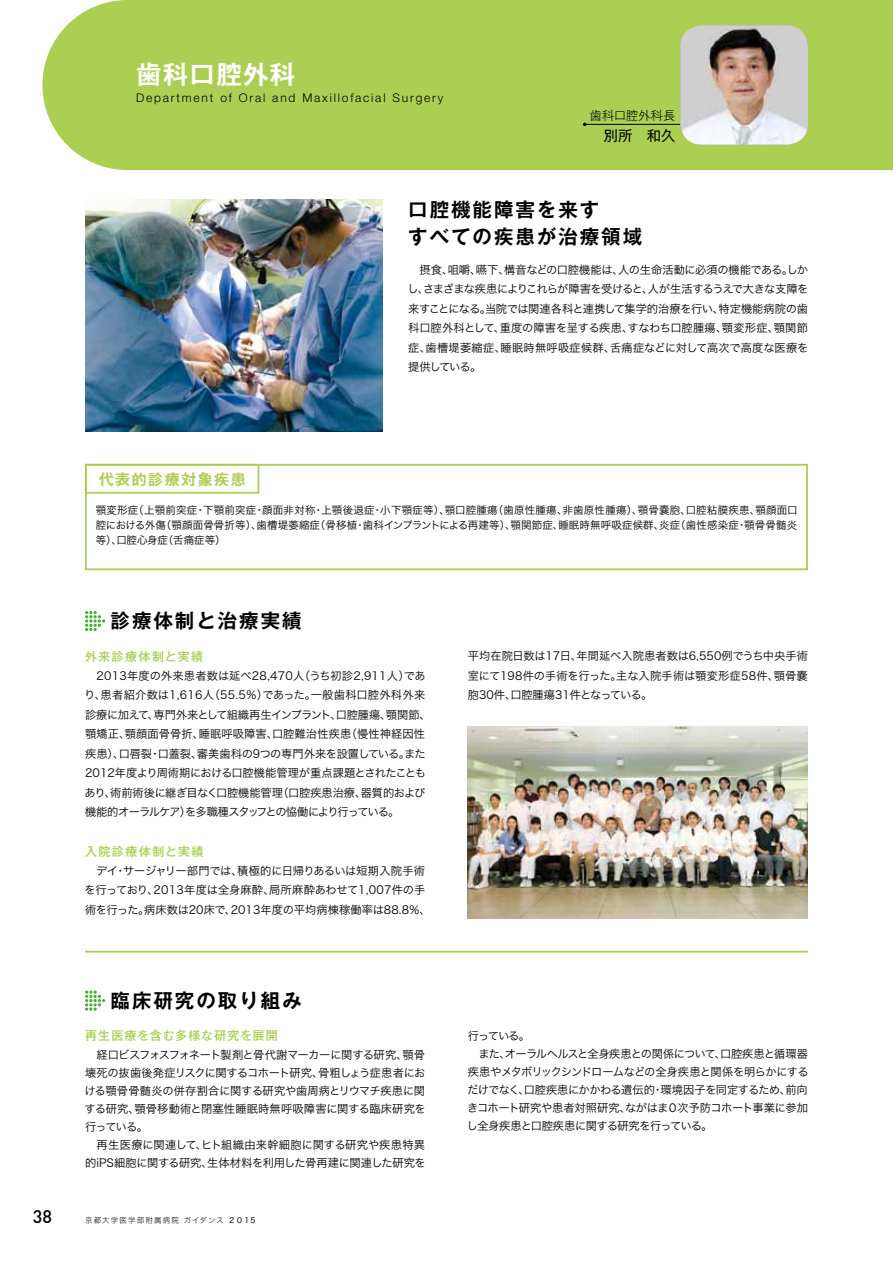
<style>
.page{position:relative;width:893px;height:1263px;background:#fff}
.page>*{position:absolute;margin:0;border:0;box-sizing:border-box;transform-origin:0 0}
.t1{font:700 25.5px "Gothic MB101 Pr 5 De";letter-spacing:.05em;color:#fff}
.t2{font:700 19.5px/27px "Gothic MB101 Pr 5 De";letter-spacing:.1em;color:#000}
.t3{font:500 18px "Adi Haus";color:#000}
.t4{font:700 15px "Gothic MB101 Pr 5 De";letter-spacing:.1em;color:#aacf52}
.t5{font:14.25px "Gothic MB101 Pr 5";color:#000}
.t6{font:300 12px "Helvetica Neue LT Std";letter-spacing:.15em;color:#000}
.t7{font:500 12px "Gothic MB101 Pr 5";letter-spacing:.07em;color:#aacf52}
.t8{font:500 12px "Gothic MB101 Pr 5";letter-spacing:.1em;color:#aacf52}
.t9{font:500 12px "Gothic MB101 Pr 5";letter-spacing:.12em;color:#aacf52}
.t10{font:300 12px "Gothic MB101 Pr 5";letter-spacing:.025em;color:#000}
.t11{font:11.25px/19.5px "Hira Kaku Std W3";letter-spacing:-.015em;color:#000}
.t12{font:11.25px/18px "Hira Kaku Std W3";letter-spacing:-.05em;color:#000}
.t13{font:10.5px/15px "Hira Kaku Std W3";letter-spacing:.01em;color:#000;text-align:justify}
.t14{font:7.5px "Hira Kaku Std W2";letter-spacing:.15em;color:#000}
.s1{font-family:"Hira Kaku Std W4"}
</style>
<div class="page">
<div style="left:42px;top:0;width:851px;height:170px;background:#aacf52"></div>
<div style="left:85px;top:464px;width:174px;height:30px;border:2px solid #aacf52"></div>
<hr style="left:85px;top:951px;width:723px;height:1px;background:#aacf52">
<hr style="left:585px;top:124px;width:97px;height:1px;background:#000">
<div style="left:85px;top:464px;width:723px;height:106px;border:2px solid #aacf52"></div>
<img style="left:85px;top:200px;width:298px;height:232px">
<svg style="left:85px;top:611px;width:20px;height:20px"></svg>
<svg style="left:85px;top:990px;width:20px;height:21px"></svg>
<img style="left:680px;top:26px;width:128px;height:119px">
<img style="left:468px;top:727px;width:340px;height:191px">
<h1 class="t1" style="left:136px;top:53px;width:161px">歯科口腔外科</h1>
<p class="t6" style="left:136px;top:91px;width:309px">Department of Oral and Maxillofacial Surgery</p>
<p class="t10" style="left:590px;top:106px;width:87px">歯科口腔外科長</p>
<p class="t5" style="left:604px;top:124px;width:73px">別所　和久</p>
<h2 class="t2" style="left:408px;top:195px;width:235px">口腔機能障害を来す<br>すべての疾患が治療領域</h2>
<h3 class="t4" style="left:99px;top:466px;width:148px">代表的診療対象疾患</h3>
<p class="t11" style="left:407px;top:259px;width:403px;text-align:justify">　摂食、咀嚼、嚥下、構音などの口腔機能は、人の生命活動に必須の機能である。しかし、さまざまな疾患によりこれらが障害を受けると、人が生活するうえで大きな支障を来すことになる。当院では関連各科と連携して集学的治療を行い、特定機能病院の歯科口腔外科として、重度の障害を呈する疾患、すなわち口腔腫瘍、顎変形症、顎関節症、歯槽堤萎縮症、睡眠時無呼吸症候群、舌痛症などに対して高次で高度な医療を提供している。</p>
<p class="t13" style="left:96px;top:502px;width:703px">顎変形症（上顎前突症・下顎前突症・顔面非対称・上顎後退症・小下顎症等）、顎口腔腫瘍（歯原性腫瘍、非歯原性腫瘍）、顎骨嚢胞、口腔粘膜疾患、顎顔面口腔における外傷（顎顔面骨骨折等）、歯槽堤萎縮症（骨移植・歯科インプラントによる再建等）､顎関節症、睡眠時無呼吸症候群、炎症（歯性感染症・顎骨骨髄炎等）、口腔心身症（舌痛症等）</p>
<h2 class="t2" style="left:111px;top:606px;width:193px">診療体制と治療実績</h2>
<p class="t8" style="left:85px;top:646px;width:120px">外来診療体制と実績</p>
<p class="t11" style="left:84px;top:665px;width:348px">　2013年度の外来患者数は延べ28,470人（うち初診2,911人）であり、患者紹介数は1,616人（55.5％）であった。一般歯科口腔外科外来診療に加えて、専門外来として組織再生インプラント、口腔腫瘍、顎関節、顎矯正、顎顔面骨骨折、睡眠呼吸障害、口腔難治性疾患（慢性神経因性疾患）、口唇裂・口蓋裂、審美歯科の9つの専門外来を設置している。また2012年度より周術期における口腔機能管理が重点課題とされたこともあり、術前術後に継ぎ目なく口腔機能管理（口腔疾患治療、器質的および機能的オーラルケア）を多職種スタッフとの恊働により行っている。</p>
<p class="t9" style="left:85px;top:841px;width:120px">入院診療体制と実績</p>
<p class="t11" style="left:85px;top:860px;width:348px">　デイ・サージャリー部門では、積極的に日帰りあるいは短期入院手術を行っており、2013年度は全身麻酔、局所麻酔あわせて1,007件の手術を行った。病床数は20床で、2013年度の平均病棟稼働率は88.8％、</p>
<h2 class="t2" style="left:111px;top:985px;width:193px">臨床研究の取り組み</h2>
<p class="t7" style="left:85px;top:1026px;width:194px">再生医療を含む多様な研究を展開</p>
<p class="t11" style="left:85px;top:1046px;width:343px;line-height:18px">　経口ビスフォスフォネート製剤と骨代謝マーカーに関する研究、顎骨壊死の抜歯後発症リスクに関するコホート研究、骨粗しょう症患者における顎骨骨髄炎の併存割合に関する研究や歯周病とリウマチ疾患に関する研究、顎骨移動術と閉塞性睡眠時無呼吸障害に関する臨床研究を行っている。<br>　再生医療に関連して、ヒト組織由来幹細胞に関する研究や疾患特異的iPS細胞に関する研究、生体材料を利用した骨再建に関連した研究を</p>
<h3 class="t3" style="left:33px;top:1205px;width:21px">38</h3>
<p class="t14" style="left:85px;top:1214px;width:172px">京都大学医学部附属病院 ガイダンス <span class="s1">２０１5</span></p>
<p class="t11" style="left:468px;top:646px;width:342px;text-align:justify">平均在院日数は17日、年間延べ入院患者数は6,550例でうち中央手術室にて198件の手術を行った。主な入院手術は顎変形症58件、顎骨嚢胞30件、口腔腫瘍31件となっている。</p>
<p class="t12" style="left:467px;top:1026px;width:343px">行っている。<br>　また、オーラルヘルスと全身疾患との関係について、口腔疾患と循環器疾患やメタボリックシンドロームなどの全身疾患と関係を明らかにするだけでなく、口腔疾患にかかわる遺伝的・環境因子を同定するため、前向きコホート研究や患者対照研究、ながはま０次予防コホート事業に参加し全身疾患と口腔疾患に関する研究を行っている。</p>
</div>
